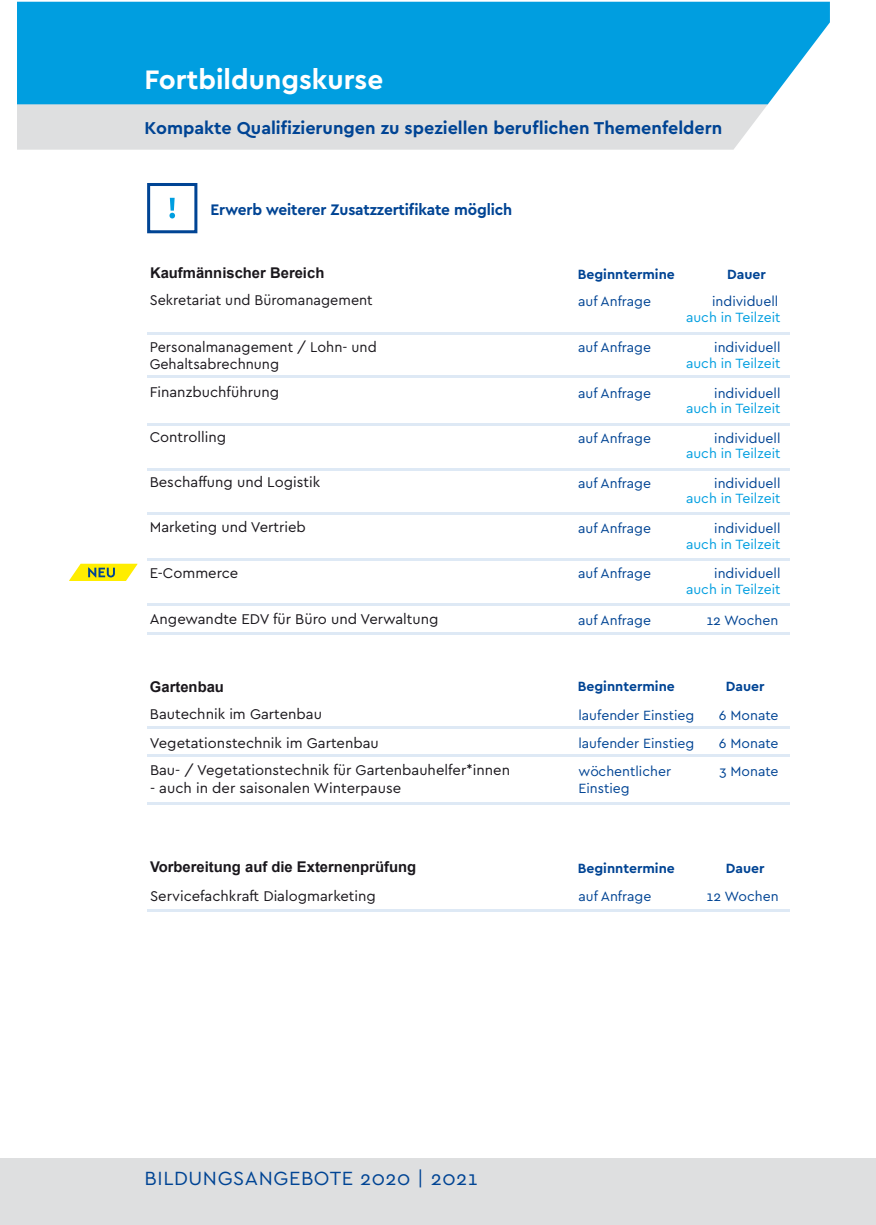
<style>
.page{position:relative;width:876px;height:1225px;background:#fff}
.page>*{position:absolute;margin:0;border:0;box-sizing:border-box;transform-origin:0 0}
.Headline{font:700 28px "Cera Pro";color:#fff}
.Headline-2{font:20px "Cera Pro";letter-spacing:.03em;color:#004494}
.t1{font:700 18px "Cera Pro";color:#004494}
.text{font:700 16px "Cera Pro";letter-spacing:-.01em;color:#004494}
.A_Bodytype{font:14.8px "Cera Pro";color:#1a171c}
.text-2{font:14.8px "Cera Pro";color:#1a171c}
.A_Bodytype-2{font:700 14.8px "Arial";color:#1a171c}
.B_Bodytype{font:14px/16.8px "Cera Pro";color:#004494}
.C_Bodytype{font:14px "Cera Pro";color:#004494}
.C_Bodytype-2{font:14px "Cera Pro";color:#009ee0}
.t2{font:700 14px "Cera Pro";color:#004494}
</style>
<div class="page">
<div style="left:17px;top:104px;width:751px;height:46px;background:#dedfe0"></div>
<div style="left:17px;top:2px;width:813px;height:102px;background:#009ee0"></div>
<hr style="left:147px;top:333px;width:643px;height:2px;background:#dee9f5">
<hr style="left:147px;top:375px;width:643px;height:2px;background:#dee9f5">
<hr style="left:147px;top:423px;width:643px;height:2px;background:#dee9f5">
<hr style="left:147px;top:469px;width:643px;height:2px;background:#dee9f5">
<hr style="left:147px;top:513px;width:643px;height:2px;background:#dee9f5">
<hr style="left:147px;top:726px;width:643px;height:2px;background:#dee9f5">
<hr style="left:147px;top:755px;width:643px;height:2px;background:#dee9f5">
<hr style="left:147px;top:802px;width:643px;height:2px;background:#dee9f5">
<hr style="left:147px;top:909px;width:643px;height:2px;background:#dee9f5">
<hr style="left:147px;top:632px;width:643px;height:2px;background:#dee9f5">
<div style="left:0;top:1158px;width:876px;height:67px;background:#dedfe0"></div>
<svg style="left:169px;top:198px;width:6px;height:20px"></svg>
<div style="left:147px;top:183px;width:50px;height:50px;border:3px solid #004494"></div>
<hr style="left:147px;top:558px;width:643px;height:2px;background:#dee9f5">
<hr style="left:147px;top:603px;width:643px;height:2px;background:#dee9f5">
<svg style="left:69px;top:564px;width:68px;height:17px"></svg>
<p class="Headline" style="left:145px;top:61px;width:240px">Fortbildungskurse</p>
<p class="t1" style="left:145px;top:116px;width:579px">Kompakte Qualifizierungen zu speziellen beruflichen Themenfeldern</p>
<p class="text" style="left:210px;top:199px;width:303px">Erwerb weiterer Zusatzzertifikate möglich</p>
<p class="A_Bodytype-2" style="left:150px;top:262px;width:176px">Kaufmännischer Bereich</p>
<p class="t2" style="left:578px;top:265px;width:99px">Beginntermine</p>
<p class="t2" style="left:727px;top:265px;width:40px">Dauer</p>
<p class="text-2" style="left:150px;top:291px;width:225px">Sekretariat und Büromanagement</p>
<p class="B_Bodytype" style="left:578px;top:293px;width:74px">auf Anfrage</p>
<p class="text-2" style="left:150px;top:337px;width:229px">Personalmanagement / Lohn- und</p>
<p class="B_Bodytype" style="left:578px;top:338px;width:74px">auf Anfrage</p>
<p class="text-2" style="left:150px;top:354px;width:131px">Gehaltsabrechnung</p>
<p class="A_Bodytype" style="left:150px;top:382px;width:131px">Finanzbuchführung</p>
<p class="B_Bodytype" style="left:578px;top:384px;width:74px">auf Anfrage</p>
<p class="A_Bodytype" style="left:150px;top:427px;width:78px">Controlling</p>
<p class="B_Bodytype" style="left:578px;top:429px;width:74px">auf Anfrage</p>
<p class="A_Bodytype" style="left:150px;top:472px;width:172px">Beschaffung und Logistik</p>
<p class="B_Bodytype" style="left:578px;top:474px;width:74px">auf Anfrage</p>
<p class="C_Bodytype" style="left:712px;top:292px;width:68px">individuell</p>
<p class="C_Bodytype-2" style="left:686px;top:308px;width:96px">auch in Teilzeit</p>
<p class="C_Bodytype" style="left:714px;top:338px;width:68px">individuell</p>
<p class="C_Bodytype-2" style="left:686px;top:354px;width:96px">auch in Teilzeit</p>
<p class="C_Bodytype" style="left:714px;top:384px;width:68px">individuell</p>
<p class="C_Bodytype-2" style="left:686px;top:399px;width:96px">auch in Teilzeit</p>
<p class="C_Bodytype" style="left:714px;top:429px;width:68px">individuell</p>
<p class="C_Bodytype-2" style="left:686px;top:444px;width:96px">auch in Teilzeit</p>
<p class="C_Bodytype" style="left:714px;top:473px;width:68px">individuell</p>
<p class="C_Bodytype-2" style="left:686px;top:489px;width:96px">auch in Teilzeit</p>
<p class="A_Bodytype" style="left:150px;top:517px;width:158px">Marketing und Vertrieb</p>
<p class="B_Bodytype" style="left:578px;top:519px;width:74px">auf Anfrage</p>
<p class="C_Bodytype" style="left:714px;top:519px;width:68px">individuell</p>
<p class="C_Bodytype-2" style="left:686px;top:534px;width:96px">auch in Teilzeit</p>
<p class="A_Bodytype" style="left:150px;top:563px;width:90px">E-Commerce</p>
<p class="B_Bodytype" style="left:578px;top:564px;width:74px">auf Anfrage</p>
<p class="C_Bodytype" style="left:714px;top:564px;width:68px">individuell</p>
<p class="C_Bodytype-2" style="left:686px;top:580px;width:96px">auch in Teilzeit</p>
<p class="A_Bodytype" style="left:150px;top:609px;width:290px">Angewandte EDV für Büro und Verwaltung</p>
<p class="B_Bodytype" style="left:578px;top:611px;width:74px">auf Anfrage</p>
<p class="C_Bodytype" style="left:706px;top:610px;width:73px">12 Wochen</p>
<p class="A_Bodytype-2" style="left:150px;top:676px;width:76px">Gartenbau</p>
<p class="t2" style="left:578px;top:676px;width:99px">Beginntermine</p>
<p class="t2" style="left:726px;top:676px;width:40px">Dauer</p>
<p class="A_Bodytype" style="left:150px;top:704px;width:174px">Bautechnik im Gartenbau</p>
<p class="B_Bodytype" style="left:578px;top:706px;width:118px">laufender Einstieg</p>
<p class="C_Bodytype" style="left:719px;top:706px;width:61px">6 Monate</p>
<p class="A_Bodytype" style="left:150px;top:733px;width:230px">Vegetationstechnik im Gartenbau</p>
<p class="B_Bodytype" style="left:578px;top:734px;width:118px">laufender Einstieg</p>
<p class="C_Bodytype" style="left:719px;top:734px;width:61px">6 Monate</p>
<p class="A_Bodytype" style="left:150px;top:760px;width:362px">Bau- / Vegetationstechnik für Gartenbauhelfer*innen</p>
<p class="A_Bodytype" style="left:150px;top:778px;width:253px">- auch in der saisonalen Winterpause</p>
<p class="A_Bodytype-2" style="left:150px;top:856px;width:268px">Vorbereitung auf die Externenprüfung</p>
<p class="B_Bodytype" style="left:578px;top:762px;width:94px">wöchentlicher<br>Einstieg</p>
<p class="C_Bodytype" style="left:719px;top:761px;width:61px">3 Monate</p>
<p class="t2" style="left:578px;top:858px;width:99px">Beginntermine</p>
<p class="t2" style="left:726px;top:858px;width:40px">Dauer</p>
<p class="A_Bodytype" style="left:150px;top:885px;width:228px">Servicefachkraft Dialogmarketing</p>
<p class="B_Bodytype" style="left:578px;top:887px;width:74px">auf Anfrage</p>
<p class="C_Bodytype" style="left:707px;top:887px;width:73px">12 Wochen</p>
<p class="Headline-2" style="left:145px;top:1165px;width:335px">BILDUNGSANGEBOTE 2020 | 2021</p>
</div>
